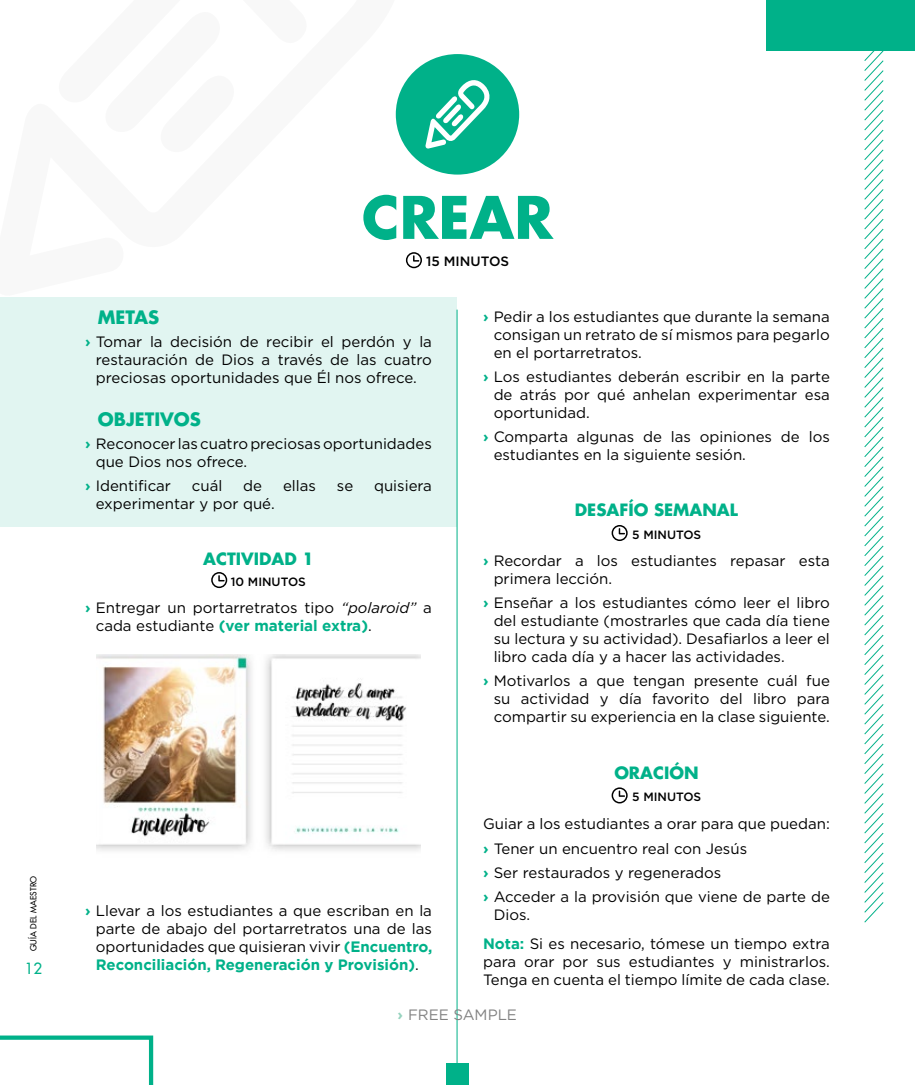
<style>
.page{position:relative;width:915px;height:1085px;background:#fff}
.page>*{position:absolute;margin:0;border:0;box-sizing:border-box;transform-origin:0 0}
.t1{font:700 57px "Futura LT";color:#00b189}
.t2{font:700 18px "Futura LT";color:#00b189}
.t3{font:700 16.5px "Futura LT";color:#00b189}
.t4{font:700 15.15px "Gotham";color:#00b189}
.t5{font:15px/18px "Gotham";color:#000;text-align:justify}
.t6{font:15px "Gotham";color:#828282}
.t7{font:15px "Futura LT";color:#00b189}
.t8{font:500 13.5px "Gotham";color:#000}
.t9{font:500 12px "Gotham";color:#000}
.t10{font:8.25px "Futura LT";letter-spacing:.01em;color:#000}
.s1{font-weight:700;color:#00b189}
.s2{font-style:italic}
.s3{font-weight:400;font-size:15px;color:#000}
.s4{font-weight:700;color:#96d3be}
</style>
<div class="page">
<hr style="left:456px;top:309px;width:1px;height:775px;background:#00b189">
<div style="left:445px;top:1063px;width:23px;height:21px;background:#00b189"></div>
<div style="left:0;top:297px;width:456px;height:230px;background:#e1f5f1"></div>
<svg style="left:0;top:1035px;width:153px;height:49px"></svg>
<svg style="left:211px;top:572px;width:16px;height:16px"></svg>
<img style="left:96px;top:654px;width:324px;height:197px">
<div style="left:765px;top:0;width:149px;height:51px;background:#00b189"></div>
<svg style="left:611px;top:525px;width:16px;height:16px"></svg>
<svg style="left:611px;top:787px;width:16px;height:16px"></svg>
<svg style="left:864px;top:51px;width:19px;height:871px"></svg>
<div style="left:395px;top:54px;width:124px;height:120px;background:#00b189;border-radius:50%"></div>
<svg style="left:425px;top:80px;width:64px;height:69px"></svg>
<svg style="left:406px;top:252px;width:16px;height:16px"></svg>
<p class="t10" style="left:28px;top:951px;width:77px;rotate:-90deg">GUÍA DEL MAESTRO</p>
<p class="t7" style="left:25px;top:958px;width:19px">12</p>
<h1 class="t1" style="left:362px;top:179px;width:193px">CREAR</h1>
<p class="t8" style="left:426px;top:252px;width:84px">15 MINUTOS</p>
<p class="t2" style="left:98px;top:305px;width:63px">METAS</p>
<p class="t5" style="left:96px;top:332px;width:337px;text-indent:-11px"><span class="s1">›</span> Tomar la decisión de recibir el perdón y la restauración de Dios a través de las cuatro preciosas oportunidades que Él nos ofrece.</p>
<p class="t2" style="left:98px;top:407px;width:105px">OBJETIVOS</p>
<p class="t5" style="left:96px;top:434px;width:337px;text-indent:-11px"><span class="s1">›</span> Reconocer las cuatro preciosas oportunidades que Dios nos ofrece.</p>
<p class="t5" style="left:85px;top:476px;width:87px"><span class="s1">›</span> Identificar</p>
<p class="t5" style="left:192px;top:476px;width:32px">cuál</p>
<p class="t5" style="left:243px;top:476px;width:20px">de</p>
<p class="t5" style="left:283px;top:476px;width:34px">ellas</p>
<p class="t5" style="left:337px;top:476px;width:18px">se</p>
<p class="t5" style="left:374px;top:476px;width:59px">quisiera</p>
<p class="t5" style="left:96px;top:494px;width:180px">experimentar y por qué.</p>
<p class="t3" style="left:203px;top:548px;width:112px">ACTIVIDAD 1</p>
<p class="t9" style="left:231px;top:573px;width:76px">10 MINUTOS</p>
<p class="t5" style="left:85px;top:598px;width:348px"><span class="s1">›</span> Entregar un portarretratos tipo <span class="s2">“polaroid”</span> a</p>
<p class="t4" style="left:96px;top:616px;width:277px"><span class="s3">cada estudiante</span> (ver material extra)<span class="s3">.</span></p>
<p class="t5" style="left:96px;top:901px;width:338px;text-indent:-11px"><span class="s1">›</span> Llevar a los estudiantes a que escriban en la parte de abajo del portarretratos una de las oportunidades que quisieran vivir <span class="s1">(Encuentro, Reconciliación, Regeneración y Provisión)</span>.</p>
<p class="t5" style="left:493px;top:307px;width:337px;text-indent:-11px"><span class="s1">›</span> Pedir a los estudiantes que durante la semana consigan un retrato de sí mismos para pegarlo en el portarretratos.</p>
<p class="t5" style="left:493px;top:367px;width:337px;text-indent:-11px"><span class="s1">›</span> Los estudiantes deberán escribir en la parte de atrás por qué anhelan experimentar esa oportunidad.</p>
<p class="t5" style="left:493px;top:427px;width:337px;text-indent:-11px"><span class="s1">›</span> Comparta algunas de las opiniones de los estudiantes en la siguiente sesión.</p>
<p class="t3" style="left:574px;top:499px;width:165px">DESAFÍO SEMANAL</p>
<p class="t9" style="left:632px;top:526px;width:70px">5 MINUTOS</p>
<p class="t5" style="left:493px;top:551px;width:337px;text-indent:-11px"><span class="s1">›</span> Recordar a los estudiantes repasar esta primera lección.</p>
<p class="t5" style="left:493px;top:593px;width:337px;text-indent:-11px"><span class="s1">›</span> Enseñar a los estudiantes cómo leer el libro del estudiante (mostrarles que cada día tiene su lectura y su actividad). Desafiarlos a leer el libro cada día y a hacer las actividades.</p>
<p class="t5" style="left:493px;top:671px;width:337px;text-indent:-11px"><span class="s1">›</span> Motivarlos a que tengan presente cuál fue su actividad y día favorito del libro para compartir su experiencia en la clase siguiente.</p>
<p class="t3" style="left:614px;top:761px;width:86px">ORACIÓN</p>
<p class="t9" style="left:632px;top:789px;width:70px">5 MINUTOS</p>
<p class="t5" style="left:483px;top:810px;width:348px;line-height:24.5px;text-align:left">Guiar a los estudiantes a orar para que puedan: <span class="s1">›</span> Tener un encuentro real con Jesús<br><span class="s1">›</span> Ser restaurados y regenerados<br><span class="s1">›</span> Acceder a la provisión que viene de parte de</p>
<p class="t5" style="left:483px;top:899px;width:348px;line-height:29.5px;text-indent:11px">Dios.<br><span class="s1">Nota:</span> Si es necesario, tómese un tiempo extra</p>
<p class="t5" style="left:483px;top:952px;width:348px">para orar por sus estudiantes y ministrarlos.<br>Tenga en cuenta el tiempo límite de cada clase.</p>
<p class="t6" style="left:397px;top:1005px;width:121px"><span class="s4">›</span> FREE SAMPLE</p>
</div>
